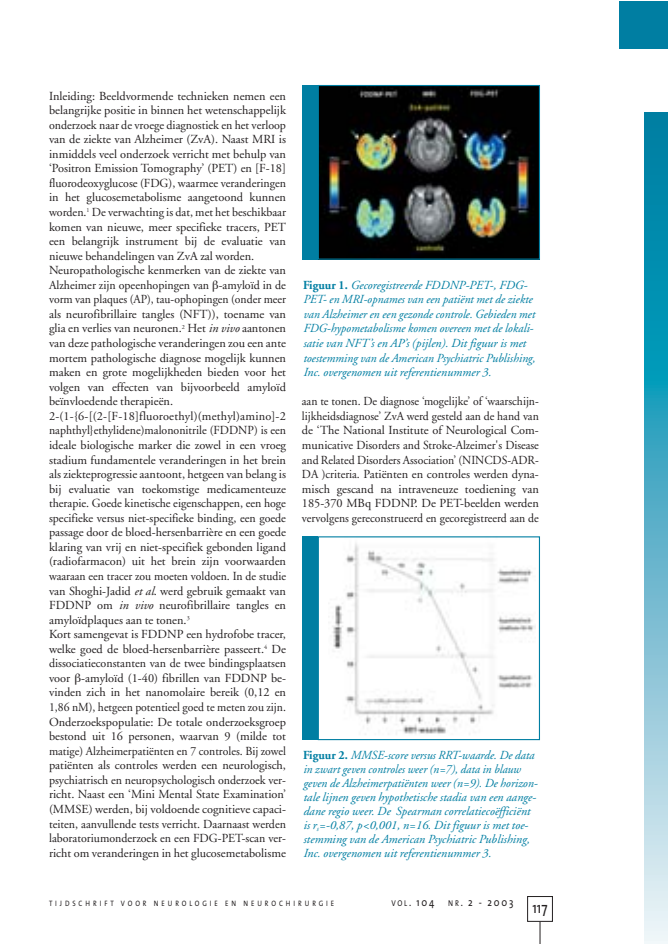
<style>
.page{position:relative;width:668px;height:944px;background:#fff}
.page>*{position:absolute;margin:0;border:0;box-sizing:border-box;transform-origin:0 0}
.t1{font:15.6px "The Mix";color:#231f20;scale:.85 1}
.t2{font:12.4px/14.4px "Adobe Garamond";color:#231f20}
.t3{font:italic 12.4px/14px "Adobe Garamond";color:#007ea2}
.t4{font:12.4px/14.4px "Adobe Garamond";color:#231f20;text-align:justify;scale:.95 1}
.t5{font:11.2px "The Mix";letter-spacing:.185em;color:#231f20;scale:.85 1}
.t6{font:8px "The Mix";letter-spacing:.43em;color:#231f20;scale:.85 1}
.s1{font-style:italic}
.s2{font-weight:700;font-style:normal}
.s3{font-size:8.4px}
</style>
<div class="page">
<hr style="left:539px;top:922px;width:2px;height:22px;background:#231f20">
<div style="left:527px;top:896px;width:26px;height:26px;border:1px solid #231f20"></div>
<svg style="left:645px;top:112px;width:23px;height:832px;background:#5cb3ca"></svg>
<div style="left:619px;top:1px;width:49px;height:48px;background:#007ea2"></div>
<img style="left:320px;top:87px;width:218px;height:171px">
<div style="left:318px;top:85px;width:222px;height:175px;border:1px solid #007ea2"></div>
<div style="left:302px;top:85px;width:16px;height:175px;background:#007ea2"></div>
<img style="left:332px;top:543px;width:204px;height:192px">
<div style="left:318px;top:536px;width:222px;height:204px;border:1px solid #007ea2"></div>
<div style="left:302px;top:536px;width:16px;height:204px;background:#007ea2"></div>
<p class="t2" style="left:49px;top:90px;width:239px">Inleiding: Beeldvormende technieken nemen een belangrijke positie in binnen het wetenschappelijk onderzoek naar de vroege diagnostiek en het verloop van de ziekte van Alzheimer (ZvA). Naast MRI is inmiddels veel onderzoek verricht met behulp van ‘Positron Emission Tomography’ (PET) en [F-18] fluorodeoxyglucose (FDG), waarmee veranderingen in het glucosemetabolisme aangetoond kunnen worden.<sup>1</sup> De verwachting is dat, met het beschikbaar komen van nieuwe, meer specifieke tracers, PET een belangrijk instrument bij de evaluatie van nieuwe behandelingen van ZvA zal worden.<br>Neuropathologische kenmerken van de ziekte van Alzheimer zijn opeenhopingen van -amyloïd in de vorm van plaques (AP), tau-ophopingen (onder meer als neurofibrillaire tangles (NFT)), toename van glia en verlies van neuronen.<sup>2</sup> Het <span class="s1">in vivo</span> aantonen van deze pathologische veranderingen zou een ante mortem pathologische diagnose mogelijk kunnen maken en grote mogelijkheden bieden voor het volgen van effecten van bijvoorbeeld amyloïd beïnvloedende therapieën.<br>2-(1-{6-[(2-[F-18]fluoroethyl)(methyl)amino]-2 naphthyl}ethylidene)malononitrile (FDDNP) is een ideale biologische marker die zowel in een vroeg stadium fundamentele veranderingen in het brein als ziekteprogressie aantoont, hetgeen van belang is bij evaluatie van toekomstige medicamenteuze therapie. Goede kinetische eigenschappen, een hoge specifieke versus niet-specifieke binding, een goede passage door de bloed-hersenbarrière en een goede klaring van vrij en niet-specifiek gebonden ligand (radiofarmacon) uit het brein zijn voorwaarden waaraan een tracer zou moeten voldoen. In de studie van Shoghi-Jadid <span class="s1">et al</span>. werd gebruik gemaakt van FDDNP om <span class="s1">in vivo</span> neurofibrillaire tangles en amyloïdplaques aan te tonen.<sup>3<br></sup>Kort samengevat is FDDNP een hydrofobe tracer, welke goed de bloed-hersenbarrière passeert.<sup>4</sup> De dissociatieconstanten van de twee bindingsplaatsen voor -amyloïd (1-40) fibrillen van FDDNP be&shy;vinden zich in het nanomolaire bereik (0,12 en 1,86 nM), hetgeen potentieel goed te meten zou zijn.<br>Onderzoekspopulatie: De totale onderzoeksgroep bestond uit 16 personen, waarvan 9 (milde tot matige) Alzheimerpatiënten en 7 controles. Bij zowel patiënten als controles werden een neurologisch, psychiatrisch en neuropsychologisch onderzoek ver&shy;richt. Naast een ‘Mini Mental State Examination’ (MMSE) werden, bij voldoende cognitieve capaci&shy;teiten, aanvullende tests verricht. Daarnaast werden laboratoriumonderzoek en een FDG-PET-scan ver&shy;richt om veranderingen in het glucosemetabolisme</p>
<p class="t3" style="left:303px;top:279px;width:234px"><span class="s2">Figuur 1.</span> Gecoregistreerde FDDNP-PET-, FDG-PET- en MRI-opnames van een patiënt met de ziekte van Alzheimer en een gezonde controle. Gebieden met FDG-hypometabolisme komen overeen met de lokali&shy;satie van NFT’s en AP’s (pijlen). Dit figuur is met toestemming van de American Psychiatric Publishing, Inc. overgenomen uit referentienummer 3.</p>
<p class="t4" style="left:302px;top:395px;width:251px">aan te tonen. De diagnose ‘mogelijke’ of ‘waarschijn&shy;lijkheidsdiagnose’ ZvA werd gesteld aan de hand van de ‘The National Institute of Neurological Com&shy;municative Disorders and Stroke-Alzeimer's Disease and Related Disorders Association’ (NINCDS-ADR-DA )criteria. Patiënten en controles werden dyna&shy;misch gescand na intraveneuze toediening van 185-370 MBq FDDNP. De PET-beelden werden vervolgens gereconstrueerd en gecoregistreerd aan de</p>
<p class="t3" style="left:303px;top:749px;width:236px"><span class="s2">Figuur 2.</span> MMSE-score versus RRT-waarde. De data in zwart geven controles weer (n=7), data in blauw geven de Alzheimerpatiënten weer (n=9). De horizon&shy;tale lijnen geven hypothetische stadia van een aange&shy;dane regio weer. De Spearman correlatiecoëfficiënt is r<sub>s</sub>=-0,87, p&lt;0,001, n=16. Dit figuur is met toe&shy;stemming van de American Psychiatric Publishing, Inc. overgenomen uit referentienummer 3.</p>
<p class="t6" style="left:49px;top:901px;width:337px">TIJDSCHRIFT VOOR NEUROLOGIE EN NEUROCHIRURGIE</p>
<p class="t5" style="left:391px;top:898px;width:145px"><span class="s3">VOL</span>. 104 <span class="s3">NR</span>. 2 - 2003</p>
<p class="t1" style="left:532px;top:901px;width:19px">117</p>
</div>
